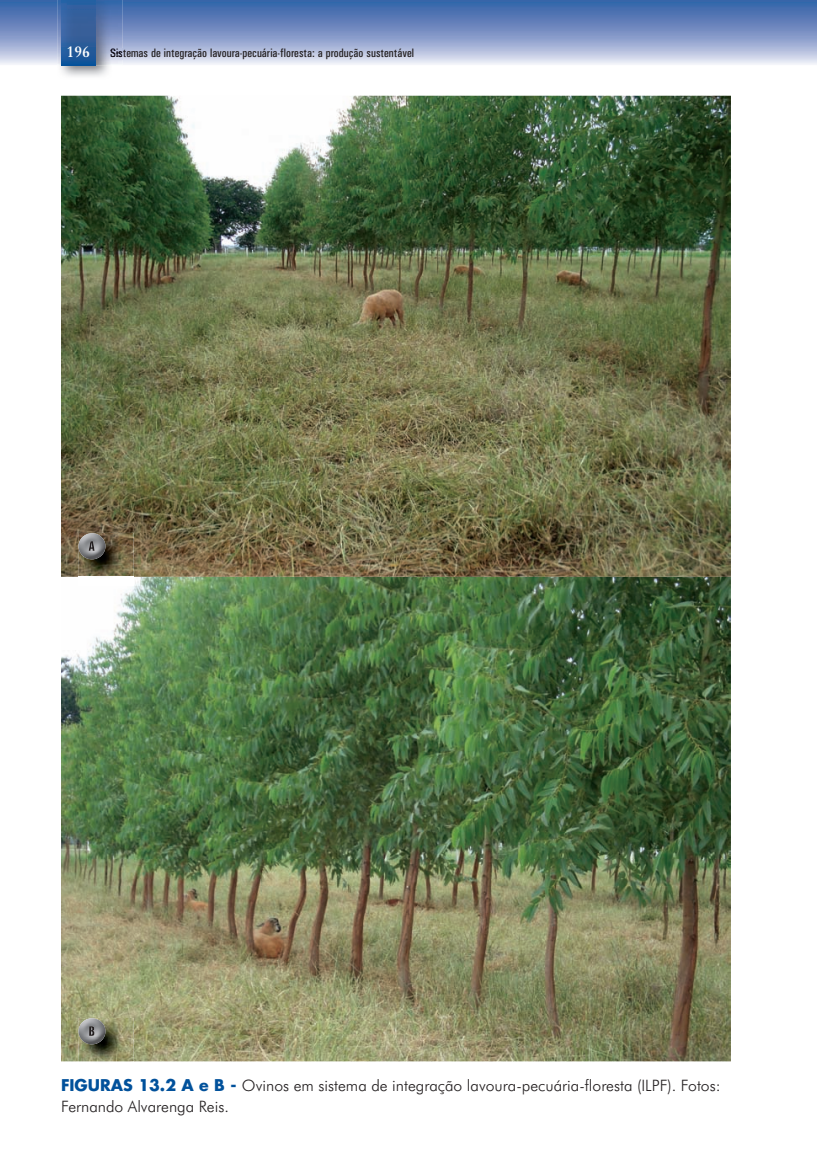
<style>
.page{position:relative;width:817px;height:1164px;background:#fff}
.page>*{position:absolute;margin:0;border:0;box-sizing:border-box;transform-origin:0 0}
.t1{font:300 15.75px/21px "Futura BT";color:#231f20}
.t2{font:700 15.75px "Original Garamond BT";color:#fff}
.t3{font:12.25px "Univers Condensed";color:#231f20}
.s1{color:#0d0a19}
.s2{color:#100d1a}
.s3{font-family:"Futura";font-weight:700;color:#01519b}
</style>
<div class="page">
<svg style="left:0;top:0;width:816px;height:65px;background:#7f97c7"></svg>
<svg style="left:123px;top:48px;width:290px;height:11px;background:#c1c9e3"></svg>
<img style="left:57px;top:0;width:66px;height:96px">
<svg style="left:111px;top:48px;width:12px;height:11px"></svg>
<img style="left:61px;top:0;width:35px;height:65px">
<img style="left:61px;top:96px;width:669px;height:481px">
<img style="left:61px;top:577px;width:669px;height:484px">
<img style="left:78px;top:533px;width:56px;height:52px">
<img style="left:78px;top:533px;width:27px;height:26px">
<svg style="left:89px;top:541px;width:6px;height:10px"></svg>
<img style="left:78px;top:1018px;width:56px;height:44px">
<img style="left:78px;top:1018px;width:27px;height:26px">
<svg style="left:89px;top:1026px;width:5px;height:10px"></svg>
<p class="t2" style="left:67px;top:45px;width:25px">196</p>
<p class="t3" style="left:110px;top:48px;width:305px"><span class="s1">Si</span><span class="s2">s</span>temas de integração lavoura-pecuária-floresta: a produção sustentável</p>
<p class="t1" style="left:61px;top:1076px;width:661px"><span class="s3">FIGURAS 13.2 A e B -</span> Ovinos em sistema de integração lavoura-pecuária-floresta (ILPF). Fotos:<br>Fernando Alvarenga Reis.</p>
</div>
